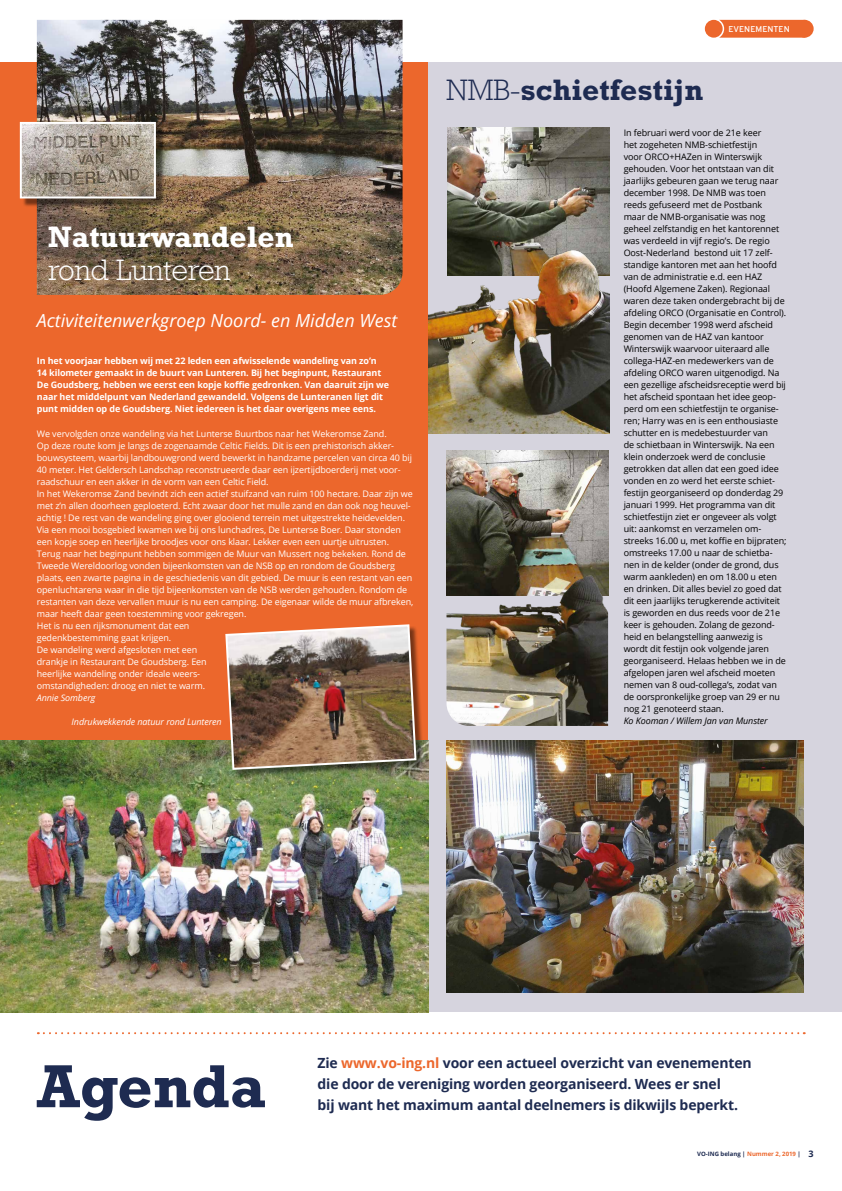
<style>
.page{position:relative;width:842px;height:1191px;background:#fff}
.page>*{position:absolute;margin:0;border:0;box-sizing:border-box;transform-origin:0 0}
.t1{font:700 61.7px "Rockwell";color:#1e2b51}
.t2{font:700 30px "Rockwell";color:#1e2b51}
.t3{font:700 30px "Rockwell";color:#fff}
.t4{font:300 30px "Rockwell";color:#fff}
.t5{font:italic 18px "Open Sans";color:#fff}
.t6{font:700 14px/21px "Open Sans";letter-spacing:-.01em;color:#1e2b51}
.t7{font:9px/12px "Open Sans";letter-spacing:-.01em;color:#000}
.t8{font:9px/12px "Open Sans";letter-spacing:-.01em;color:#fff}
.t9{font:700 9px/12px "Open Sans";letter-spacing:-.01em;color:#fff}
.t10{font:italic 9px "Open Sans";letter-spacing:-.01em;color:#fff}
.t11{font:italic 9px "Open Sans";letter-spacing:-.01em;color:#000}
.t12{font:8.5px "Overpass";letter-spacing:.005em;color:#fff}
.t13{font:700 6px "Open Sans";color:#1e2b51}
.s1{font-weight:300}
.s2{color:#ec672c}
.s3{font-size:9px}
</style>
<div class="page">
<div style="left:0;top:62px;width:428px;height:950px;background:#ec672c"></div>
<img style="left:37px;top:20px;width:366px;height:275px">
<div style="left:428px;top:62px;width:414px;height:950px;background:#d6d4de"></div>
<div style="left:796px;top:20px;width:18px;height:18px;background:#ec672c;border-radius:50%"></div>
<svg style="left:719px;top:20px;width:86px;height:18px;background:#ec6c33"></svg>
<div style="left:705px;top:20px;width:18px;height:18px;background:#ec672c;border-radius:50%"></div>
<img style="left:0;top:740px;width:428px;height:272px">
<div style="left:23px;top:125px;width:142px;height:83px;background:#000;opacity:.5"></div>
<img style="left:23px;top:125px;width:130px;height:70px">
<div style="left:20px;top:122px;width:136px;height:76px;border:2px solid #fff"></div>
<img style="left:446px;top:740px;width:358px;height:252px">
<img style="left:448px;top:128px;width:161px;height:110px">
<svg style="left:38px;top:1032px;width:767px;height:2px"></svg>
<div style="left:227px;top:625px;width:198px;height:153px;background:#000;opacity:.5"></div>
<img style="left:224px;top:624px;width:193px;height:147px">
<img style="left:446px;top:451px;width:162px;height:122px">
<img style="left:428px;top:238px;width:181px;height:196px">
<img style="left:446px;top:573px;width:162px;height:153px">
<h2 class="t3" style="left:48px;top:219px;width:247px">Natuurwandelen</h2>
<h2 class="t4" style="left:48px;top:253px;width:184px">rond Lunteren</h2>
<h3 class="t5" style="left:37px;top:308px;width:362px">Activiteitenwerkgroep Noord- en Midden West</h3>
<p class="t9" style="left:37px;top:355px;width:354px">In het voorjaar hebben wij met 22 leden een afwisselende wandeling van zo’n 14 kilometer gemaakt in de buurt van Lunteren. Bij het beginpunt, Restaurant De Goudsberg, hebben we eerst een kopje koffie gedronken. Van daaruit zijn we naar het middelpunt van Nederland gewandeld. Volgens de Lunteranen ligt dit punt midden op de Goudsberg. Niet iedereen is het daar overigens mee eens.</p>
<p class="t8" style="left:37px;top:427px;width:378px">We vervolgden onze wandeling via het Lunterse Buurtbos naar het Wekeromse Zand.<br>Op deze route kom je langs de zogenaamde Celtic Fields. Dit is een prehistorisch akker&shy;bouwsysteem, waarbij landbouwgrond werd bewerkt in handzame percelen van circa 40 bij 40 meter. Het Geldersch Landschap reconstrueerde daar een ijzertijdboerderij met voor&shy;raadschuur en een akker in de vorm van een Celtic Field.<br>In het Wekeromse Zand bevindt zich een actief stuifzand van ruim 100 hectare. Daar zijn we met z’n allen doorheen geploeterd. Echt zwaar door het mulle zand en dan ook nog heuvel&shy;achtig ! De rest van de wandeling ging over glooiend terrein met uitgestrekte heidevelden.<br>Via een mooi bosgebied kwamen we bij ons lunchadres, De Lunterse Boer. Daar stonden een kopje soep en heerlijke broodjes voor ons klaar. Lekker even een uurtje uitrusten.<br>Terug naar het beginpunt hebben sommigen de Muur van Mussert nog bekeken. Rond de Tweede Wereldoorlog vonden bijeenkomsten van de NSB op en rondom de Goudsberg plaats, een zwarte pagina in de geschiedenis van dit gebied. De muur is een restant van een openluchtarena waar in die tijd bijeenkomsten van de NSB werden gehouden. Rondom de restanten van deze vervallen muur is nu een camping. De eigenaar wilde de muur afbreken, maar heeft daar geen toestemming voor gekregen.<br>Het is nu een rijksmonument dat een<br>gedenkbestemming gaat krijgen.<br>De wandeling werd afgesloten met een<br>drankje in Restaurant De Goudsberg. Een<br>heerlijke wandeling onder ideale weers-<br>omstandigheden: droog en niet te warm.</p>
<p class="t10" style="left:37px;top:691px;width:60px">Annie Somberg</p>
<p class="t12" style="left:728px;top:24px;width:63px">EVENEMENTEN</p>
<h2 class="t2" style="left:446px;top:72px;width:258px"><span class="s1">NMB-</span>schietfestijn</h2>
<p class="t7" style="left:624px;top:127px;width:164px">In februari werd voor de 21e keer<br>het zogeheten NMB-schietfestijn<br>voor ORCO+HAZen in Winterswijk gehouden. Voor het ontstaan van dit jaarlijks gebeuren gaan we terug naar december 1998. De NMB was toen reeds gefuseerd met de Postbank<br>maar de NMB-organisatie was nog geheel zelfstandig en het kantorennet was verdeeld in vijf regio’s. De regio Oost-Nederland bestond uit 17 zelf&shy;standige kantoren met aan het hoofd van de administratie e.d. een HAZ (Hoofd Algemene Zaken). Regionaal waren deze taken ondergebracht bij de afdeling ORCO (Organisatie en Control).<br>Begin december 1998 werd afscheid genomen van de HAZ van kantoor Winterswijk waarvoor uiteraard alle collega-HAZ-en medewerkers van de afdeling ORCO waren uitgenodigd. Na een gezellige afscheidsreceptie werd bij het afscheid spontaan het idee geop&shy;perd om een schietfestijn te organise&shy;ren; Harry was en is een enthousiaste schutter en is medebestuurder van<br>de schietbaan in Winterswijk. Na een klein onderzoek werd de conclusie getrokken dat allen dat een goed idee vonden en zo werd het eerste schiet&shy;festijn georganiseerd op donderdag 29 januari 1999. Het programma van dit schietfestijn ziet er ongeveer als volgt uit: aankomst en verzamelen om&shy;streeks 16.00 u, met koffie en bijpraten; omstreeks 17.00 u naar de schietba&shy;nen in de kelder (onder de grond, dus warm aankleden) en om 18.00 u eten en drinken. Dit alles beviel zo goed dat dit een jaarlijks terugkerende activiteit is geworden en dus reeds voor de 21e keer is gehouden. Zolang de gezond&shy;heid en belangstelling aanwezig is wordt dit festijn ook volgende jaren georganiseerd. Helaas hebben we in de afgelopen jaren wel afscheid moeten nemen van 8 oud-collega’s, zodat van de oorspronkelijke groep van 29 er nu nog 21 genoteerd staan.</p>
<p class="t10" style="left:72px;top:715px;width:152px">Indrukwekkende natuur rond Lunteren</p>
<p class="t11" style="left:624px;top:715px;width:146px">Ko Kooman / Willem Jan van Munster</p>
<h1 class="t1" style="left:37px;top:1050px;width:230px">Agenda</h1>
<h3 class="t6" style="left:317px;top:1052px;width:436px">Zie <span class="s2">www.vo-ing.nl</span> voor een actueel overzicht van evenementen die door de vereniging worden georganiseerd. Wees er snel</h3>
<h3 class="t6" style="left:317px;top:1094px;width:422px">bij want het maximum aantal deelnemers is dikwijls beperkt.</h3>
<p class="t13" style="left:697px;top:1149px;width:118px">VO-ING belang | <span class="s2">Nummer 2, 2019</span> | <span class="s3">3</span></p>
</div>
